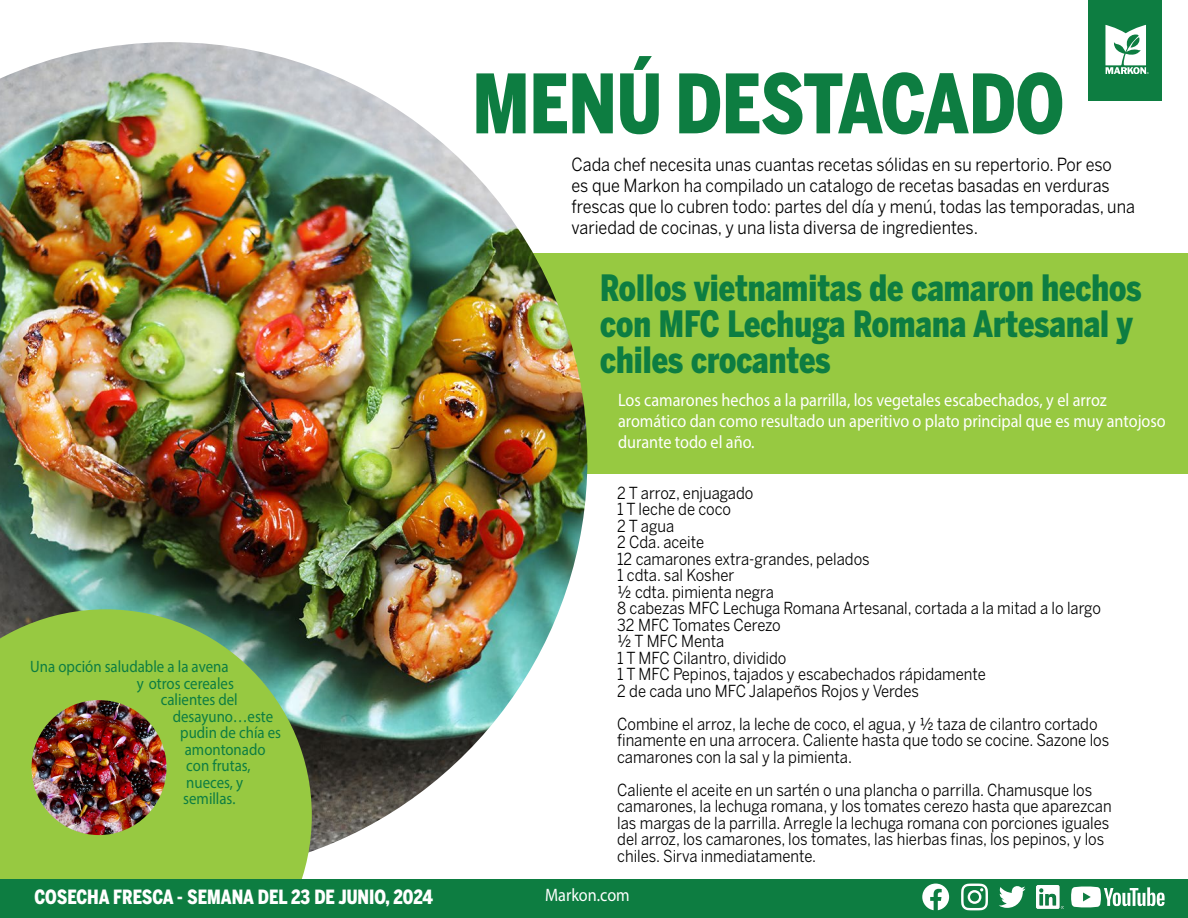
<style>
.page{position:relative;width:1188px;height:918px;background:#fff}
.page>*{position:absolute;margin:0;border:0;box-sizing:border-box;transform-origin:0 0}
.t1{font:900 81px "Benton Sans Cond";color:#0d7d41;scale:.9 1}
.t2{font:900 36px/36px "Benton Sans Cond";color:#0d7d41;scale:.9 1}
.t3{font:900 19.5px "Benton Sans Cond";color:#fff;scale:.9 1}
.t4{font:18px/21px "Benton Sans";color:#000;scale:.9 1}
.t5{font:18px/21px "Myriad Pro";color:#fff;scale:.9 1}
.t6{font:16.5px/16.5px "Benton Sans";color:#000;scale:.9 1}
.t7{font:16.5px "Myriad Pro";color:#0d7d41;scale:.9 1}
</style>
<div class="page">
<div style="left:285px;top:253px;width:903px;height:220px;background:#97c941"></div>
<img style="left:0;top:42px;width:587px;height:810px">
<svg style="left:0;top:609px;width:312px;height:270px;background:#8cbb46"></svg>
<img style="left:32px;top:700px;width:134px;height:135px;border-radius:68px">
<div style="left:0;top:879px;width:1188px;height:39px;background:#0d7d41"></div>
<svg style="left:922px;top:884px;width:27px;height:26px"></svg>
<svg style="left:961px;top:884px;width:27px;height:26px"></svg>
<svg style="left:999px;top:886px;width:27px;height:22px"></svg>
<img style="left:1036px;top:886px;width:27px;height:22px">
<svg style="left:1071px;top:887px;width:94px;height:20px"></svg>
<div style="left:1089px;top:0;width:73px;height:100px;background:#0d7d41"></div>
<svg style="left:1105px;top:25px;width:44px;height:48px"></svg>
<h1 class="t1" style="left:472px;top:56px;width:659px">MENÚ DESTACADO</h1>
<p class="t4" style="left:572px;top:154px;width:628px">Cada chef necesita unas cuantas recetas sólidas en su repertorio. Por eso<br>es que Markon ha compilado un catalogo de recetas basadas en verduras frescas que lo cubren todo: partes del día y menú, todas las temporadas, una variedad de cocinas, y una lista diversa de ingredientes.</p>
<p class="t7" style="left:30px;top:657px;width:222px">Una opción saludable a la avena</p>
<p class="t7" style="left:137px;top:673px;width:109px">y otros cereales</p>
<p class="t7" style="left:161px;top:690px;width:87px">calientes del</p>
<p class="t7" style="left:173px;top:706px;width:113px">desayuno…este</p>
<p class="t7" style="left:180px;top:723px;width:114px">pudin de chía es</p>
<p class="t7" style="left:185px;top:739px;width:91px">amontonado</p>
<p class="t7" style="left:186px;top:756px;width:73px">con frutas,</p>
<p class="t7" style="left:186px;top:772px;width:65px">nueces, y</p>
<p class="t7" style="left:183px;top:789px;width:59px">semillas.</p>
<h2 class="t2" style="left:600px;top:270px;width:603px">Rollos vietnamitas de camaron hechos con MFC Lechuga Romana Artesanal y chiles crocantes</h2>
<p class="t5" style="left:618px;top:389px;width:610px">Los camarones hechos a la parrilla, los vegetales escabechados, y el arroz aromático dan como resultado un aperitivo o plato principal que es muy antojoso durante todo el año.</p>
<p class="t6" style="left:617px;top:484px;width:539px">2 T arroz, enjuagado<br>1 T leche de coco<br>2 T agua<br>2 Cda. aceite<br>12 camarones extra-grandes, pelados<br>1 cdta. sal Kosher<br>½ cdta. pimienta negra<br>8 cabezas MFC Lechuga Romana Artesanal, cortada a la mitad a lo largo<br>32 MFC Tomates Cerezo<br>½ T MFC Menta<br>1 T MFC Cilantro, dividido<br>1 T MFC Pepinos, tajados y escabechados rápidamente<br>2 de cada uno MFC Jalapeños Rojos y Verdes</p>
<p class="t6" style="left:617px;top:715px;width:548px">Combine el arroz, la leche de coco, el agua, y ½ taza de cilantro cortado finamente en una arrocera. Caliente hasta que todo se cocine. Sazone los camarones con la sal y la pimienta.</p>
<p class="t6" style="left:617px;top:781px;width:551px">Caliente el aceite en un sartén o una plancha o parrilla. Chamusque los camarones, la lechuga romana, y los tomates cerezo hasta que aparezcan las margas de la parrilla. Arregle la lechuga romana con porciones iguales del arroz, los camarones, los tomates, las hierbas finas, los pepinos, y los chiles. Sirva inmediatamente.</p>
<p class="t3" style="left:34px;top:886px;width:444px">COSECHA FRESCA - SEMANA DEL 23 DE JUNIO, 2024</p>
<p class="t5" style="left:545px;top:884px;width:96px">Markon.com</p>
</div>
